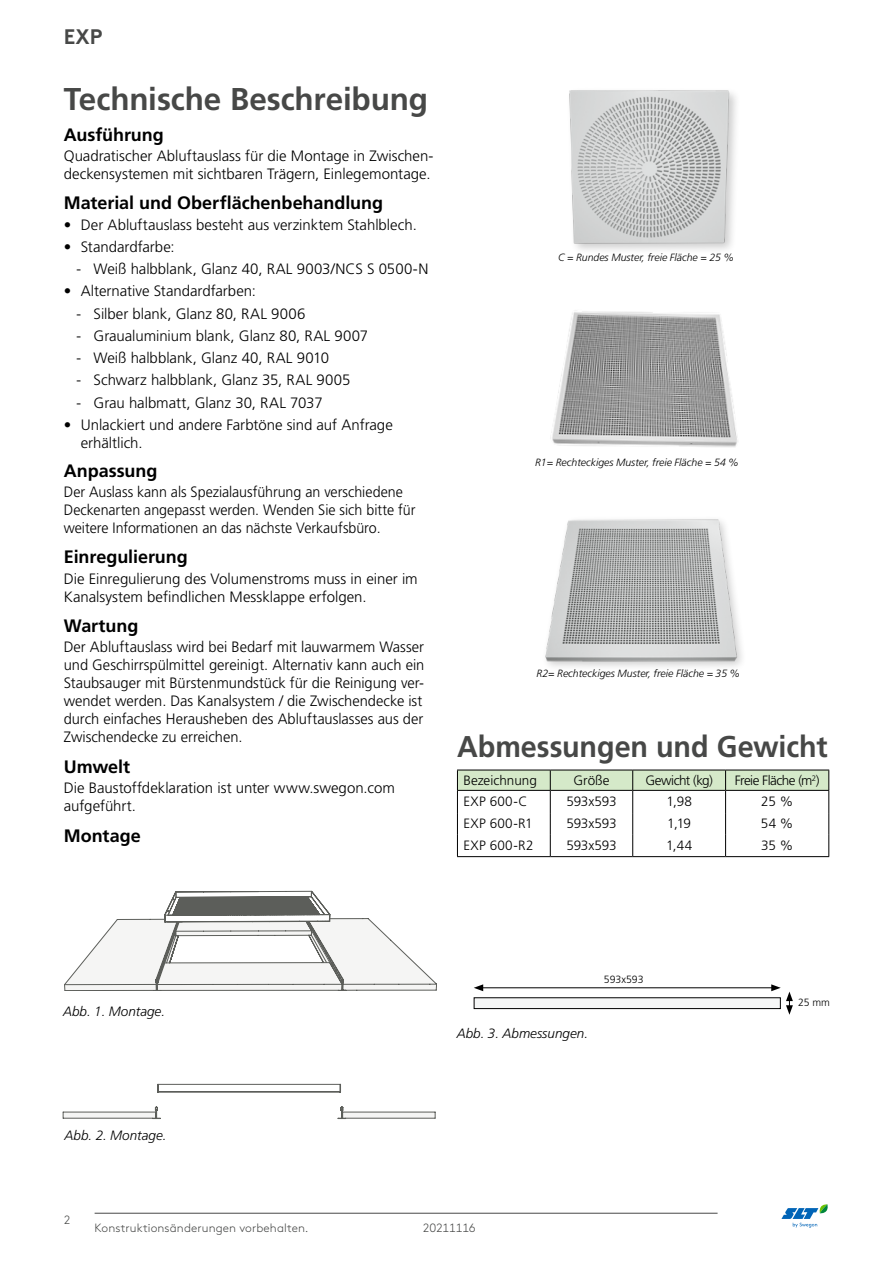
<style>
.page{position:relative;width:893px;height:1263px;background:#fff}
.page>*{position:absolute;margin:0;border:0;box-sizing:border-box;transform-origin:0 0}
.t1{font:700 31.5px "Frutiger LT Pro";letter-spacing:-.005em;color:#474847}
.t2{font:700 30px "Frutiger LT Pro";letter-spacing:-.005em;color:#474847;scale:.96 1}
.t3{font:700 21px "Swegon Brown";color:#474847}
.t4{font:700 18px "Frutiger LT Pro";letter-spacing:-.005em;color:#000}
.t5{font:300 15px/18px "Frutiger LT Pro";color:#000}
.t6{font:300 15px/18px "Frutiger LT Pro";color:#000;scale:.95 1}
.t7{font:300 13.5px "Frutiger LT Pro";letter-spacing:-.005em;color:#000}
.t8{font:italic 300 13.5px "Frutiger LT Pro";color:#000}
.t9{font:300 13.5px "Frutiger LT Pro";letter-spacing:-.035em;color:#000}
.t10{font:300 12px "Swegon Brown";letter-spacing:.01em;color:#474847}
.t11{font:300 12px "Swegon Brown";letter-spacing:-.02em;color:#474847}
.t12{font:italic 300 10.5px "Frutiger LT Pro";color:#000}
.t13{font:300 10.5px "Frutiger LT Pro";color:#000}
.s1{font-family:"Myriad Pro";font-weight:400}
</style>
<div class="page">
<svg style="left:65px;top:891px;width:372px;height:100px"></svg>
<hr style="left:65px;top:984px;width:91px;height:1px;background:#5c5e5a">
<svg style="left:63px;top:1084px;width:372px;height:34px"></svg>
<hr style="left:457px;top:856px;width:93px;height:1px;background:#000">
<hr style="left:550px;top:856px;width:83px;height:1px;background:#000">
<hr style="left:633px;top:856px;width:93px;height:1px;background:#000">
<hr style="left:726px;top:856px;width:103px;height:1px;background:#000">
<svg style="left:457px;top:770px;width:372px;height:86px"></svg>
<img style="left:550px;top:311px;width:188px;height:136px">
<img style="left:545px;top:519px;width:197px;height:148px">
<div style="left:474px;top:998px;width:306px;height:10px;background:#f5f6f6"></div>
<div style="left:474px;top:997px;width:307px;height:12px;border:1px solid #000"></div>
<hr style="left:481px;top:987px;width:293px;height:1px;background:#000">
<svg style="left:474px;top:984px;width:9px;height:7px"></svg>
<svg style="left:771px;top:984px;width:22px;height:31px"></svg>
<img style="left:569px;top:90px;width:167px;height:160px">
<svg style="left:781px;top:1204px;width:47px;height:23px"></svg>
<hr style="left:95px;top:1213px;width:623px;height:1px;background:#474847">
<h3 class="t3" style="left:64px;top:20px;width:40px">EXP</h3>
<h1 class="t1" style="left:64px;top:80px;width:366px">Technische Beschreibung</h1>
<p class="t4" style="left:64px;top:124px;width:102px">Ausführung</p>
<p class="t5" style="left:64px;top:147px;width:371px">Quadratischer Abluftauslass für die Montage in Zwischen&shy;deckensystemen mit sichtbaren Trägern, Einlegemontage.</p>
<p class="t4" style="left:64px;top:192px;width:321px">Material und Oberflächenbehandlung</p>
<p class="t5" style="left:64px;top:215px;width:355px">• Der Abluftauslass besteht aus verzinktem Stahlblech.</p>
<p class="t5" style="left:64px;top:238px;width:112px">• Standardfarbe:</p>
<p class="t5" style="left:77px;top:260px;width:353px"><span class="s1">-</span> Weiß halbblank, Glanz 40, RAL 9003/NCS S 0500-N</p>
<p class="t5" style="left:64px;top:282px;width:194px">• Alternative Standardfarben:</p>
<p class="t5" style="left:77px;top:304px;width:230px"><span class="s1">-</span> Silber blank, Glanz 80, RAL 9006</p>
<p class="t5" style="left:77px;top:327px;width:293px"><span class="s1">-</span> Graualuminium blank, Glanz 80, RAL 9007</p>
<p class="t5" style="left:77px;top:349px;width:254px"><span class="s1">-</span> Weiß halbblank, Glanz 40, RAL 9010</p>
<p class="t5" style="left:77px;top:371px;width:275px"><span class="s1">-</span> Schwarz halbblank, Glanz 35, RAL 9005</p>
<p class="t5" style="left:77px;top:393px;width:248px"><span class="s1">-</span> Grau halbmatt, Glanz 30, RAL 7037</p>
<p class="t5" style="left:81px;top:416px;width:314px;text-indent:-17px">• Unlackiert und andere Farbtöne sind auf Anfrage erhältlich.</p>
<p class="t4" style="left:64px;top:459px;width:95px">Anpassung</p>
<p class="t6" style="left:64px;top:482px;width:372px">Der Auslass kann als Spezialausführung an verschiedene<br>Deckenarten angepasst werden. Wenden Sie sich bitte für weitere Informationen an das nächste Verkaufsbüro.</p>
<p class="t4" style="left:64px;top:546px;width:126px">Einregulierung</p>
<p class="t5" style="left:64px;top:569px;width:355px">Die Einregulierung des Volumenstroms muss in einer im<br>Kanalsystem befindlichen Messklappe erfolgen.</p>
<p class="t4" style="left:64px;top:615px;width:76px">Wartung</p>
<p class="t5" style="left:64px;top:638px;width:362px">Der Abluftauslass wird bei Bedarf mit lauwarmem Wasser und Geschirrspülmittel gereinigt. Alternativ kann auch ein Staubsauger mit Bürstenmundstück für die Reinigung ver&shy;wendet werden. Das Kanalsystem / die Zwischendecke ist durch einfaches Herausheben des Abluftauslasses aus der Zwischendecke zu erreichen.</p>
<p class="t4" style="left:64px;top:756px;width:68px">Umwelt</p>
<p class="t5" style="left:64px;top:779px;width:333px">Die Baustoffdeklaration ist unter www.swegon.com aufgeführt.</p>
<p class="t4" style="left:64px;top:825px;width:78px">Montage</p>
<p class="t12" style="left:558px;top:251px;width:177px">C = Rundes Muster, freie Fläche = 25 %</p>
<p class="t12" style="left:535px;top:456px;width:205px">R1= Rechteckiges Muster, freie Fläche = 54 %</p>
<p class="t12" style="left:537px;top:667px;width:205px">R2= Rechteckiges Muster, freie Fläche = 35 %</p>
<h2 class="t2" style="left:457px;top:729px;width:387px">Abmessungen und Gewicht</h2>
<p class="t7" style="left:463px;top:773px;width:75px">Bezeichnung</p>
<p class="t7" style="left:573px;top:773px;width:38px">Größe</p>
<p class="t9" style="left:645px;top:773px;width:69px">Gewicht (kg)</p>
<p class="t9" style="left:735px;top:773px;width:87px">Freie Fläche (m<sup>2</sup>)</p>
<p class="t7" style="left:463px;top:793px;width:65px">EXP 600-C</p>
<p class="t7" style="left:566px;top:793px;width:52px">593x593</p>
<p class="t7" style="left:666px;top:793px;width:27px">1,98</p>
<p class="t7" style="left:761px;top:793px;width:34px">25 %</p>
<p class="t7" style="left:463px;top:816px;width:71px">EXP 600-R1</p>
<p class="t7" style="left:566px;top:816px;width:52px">593x593</p>
<p class="t7" style="left:667px;top:816px;width:25px">1,19</p>
<p class="t7" style="left:761px;top:816px;width:34px">54 %</p>
<p class="t7" style="left:463px;top:837px;width:72px">EXP 600-R2</p>
<p class="t7" style="left:566px;top:837px;width:52px">593x593</p>
<p class="t7" style="left:666px;top:837px;width:28px">1,44</p>
<p class="t7" style="left:761px;top:837px;width:34px">35 %</p>
<p class="t8" style="left:63px;top:1003px;width:104px">Abb. 1. Montage.</p>
<p class="t8" style="left:65px;top:1128px;width:104px">Abb. 2. Montage.</p>
<p class="t8" style="left:457px;top:1025px;width:133px">Abb. 3. Abmessungen.</p>
<p class="t13" style="left:604px;top:973px;width:41px">593x593</p>
<p class="t13" style="left:798px;top:996px;width:33px">25 mm</p>
<p class="t10" style="left:64px;top:1211px;width:8px">2</p>
<p class="t10" style="left:95px;top:1219px;width:215px">Konstruktionsänderungen vorbehalten.</p>
<p class="t11" style="left:423px;top:1219px;width:54px">20211116</p>
</div>
